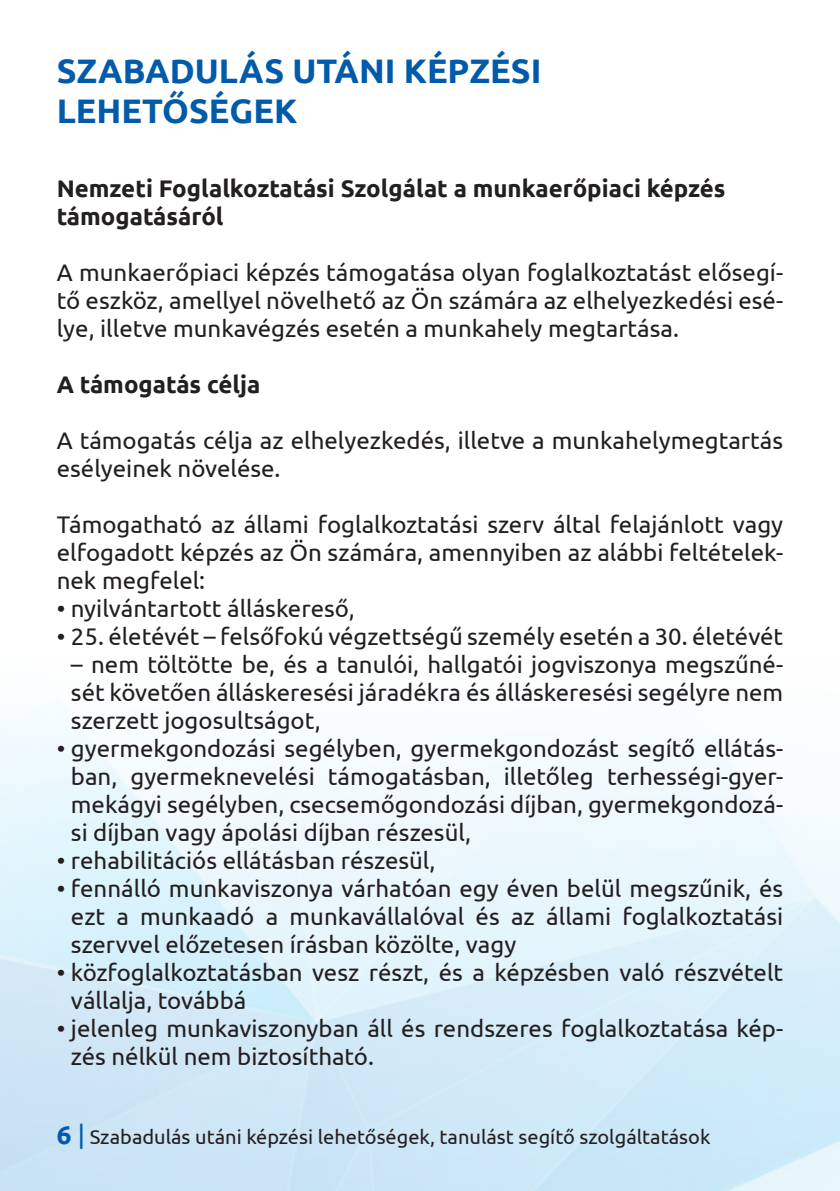
<style>
.page{position:relative;width:840px;height:1191px;background:#fff}
.page>*{position:absolute;margin:0;border:0;box-sizing:border-box;transform-origin:0 0}
.t1{font:700 34px/40px "Ubuntu";color:#015aaa}
.t2{font:24px/28px "Ubuntu";color:#231f20;text-align:justify}
.t3{font:700 24px/28px "Ubuntu";color:#231f20}
.t4{font:20px "Ubuntu";color:#231f20}
.s1{font-weight:700;font-size:26px;color:#015aaa}
.s2{font-size:26px;color:#015aaa}
</style>
<div class="page">
<h1 class="t1" style="left:57px;top:50px;width:486px">SZABADULÁS UTÁNI KÉPZÉSI<br>LEHETŐSÉGEK</h1>
<p class="t3" style="left:57px;top:174px;width:669px">Nemzeti Foglalkoztatási Szolgálat a munkaerőpiaci képzés támogatásáról</p>
<p class="t2" style="left:57px;top:257px;width:727px">A munkaerőpiaci képzés támogatása olyan foglalkoztatást elősegí&shy;tő eszköz, amellyel növelhető az Ön számára az elhelyezkedési esé&shy;lye, illetve munkavégzés esetén a munkahely megtartása.</p>
<p class="t3" style="left:57px;top:370px;width:205px">A támogatás célja</p>
<p class="t2" style="left:57px;top:425px;width:727px">A támogatás célja az elhelyezkedés, illetve a munkahelymegtartás esélyeinek növelése.</p>
<p class="t2" style="left:57px;top:509px;width:727px">Támogatható az állami foglalkoztatási szerv által felajánlott vagy elfogadott képzés az Ön számára, amennyiben az alábbi feltételek&shy;nek megfelel:</p>
<p class="t2" style="left:57px;top:593px;width:299px">• nyilvántartott álláskereső,</p>
<p class="t2" style="left:57px;top:621px;width:727px">• 25. életévét – felsőfokú végzettségű személy esetén a 30. életévét</p>
<p class="t2" style="left:71px;top:649px;width:713px">– nem töltötte be, és a tanulói, hallgatói jogviszonya megszűné&shy;sét követően álláskeresési járadékra és álláskeresési segélyre nem szerzett jogosultságot,</p>
<p class="t2" style="left:71px;top:733px;width:713px;text-indent:-14px">• gyermekgondozási segélyben, gyermekgondozást segítő ellátás&shy;ban, gyermeknevelési támogatásban, illetőleg terhességi-gyer&shy;mekágyi segélyben, csecsemőgondozási díjban, gyermekgondozá&shy;si díjban vagy ápolási díjban részesül,</p>
<p class="t2" style="left:57px;top:846px;width:380px">• rehabilitációs ellátásban részesül,</p>
<p class="t2" style="left:71px;top:874px;width:713px;text-indent:-14px">• fennálló munkaviszonya várhatóan egy éven belül megszűnik, és ezt a munkaadó a munkavállalóval és az állami foglalkoztatási szervvel előzetesen írásban közölte, vagy</p>
<p class="t2" style="left:71px;top:958px;width:713px;text-indent:-14px">• közfoglalkoztatásban vesz részt, és a képzésben való részvételt vállalja, továbbá</p>
<p class="t2" style="left:71px;top:1014px;width:713px;text-indent:-14px">• jelenleg munkaviszonyban áll és rendszeres foglalkoztatása kép&shy;zés nélkül nem biztosítható.</p>
<p class="t4" style="left:57px;top:1125px;width:654px"><span class="s1">6</span> <span class="s2">|</span> Szabadulás utáni képzési lehetőségek, tanulást segítő szolgáltatások</p>
</div>
